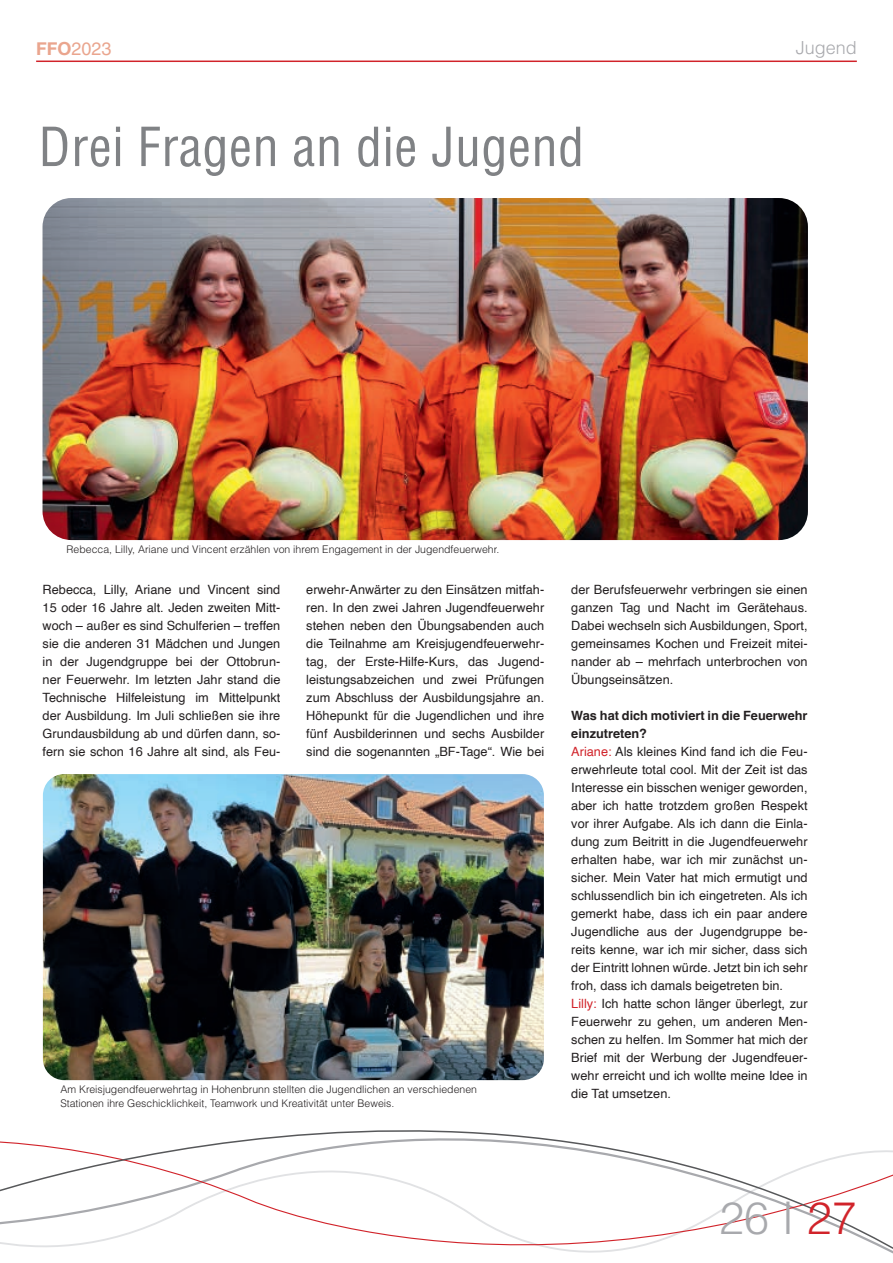
<style>
.page{position:relative;width:893px;height:1263px;background:#fff}
.page>*{position:absolute;margin:0;border:0;box-sizing:border-box;transform-origin:0 0}
.t1{font:condensed 52.5px "Helvetica LT Std";letter-spacing:.005em;color:#808285}
.t2{font:300 45px "Helvetica LT Std";color:#a8a9ad}
.t3{font:18px "Helvetica LT Std";color:#eaa58e}
.t4{font:300 18px "Helvetica LT Std";color:#a8a9ad}
.t5{font:12.75px/18px "Helvetica";color:#231f20;text-align:justify}
.t6{font:300 10.5px/14.2px "Helvetica LT Std";color:#231f20}
.s1{font-family:"Helvetica Neue";font-weight:700}
.s2{font-weight:700}
.s3{color:#d1232a}
</style>
<div class="page">
<svg style="left:0;top:986px;width:893px;height:268px"></svg>
<hr style="left:36px;top:61px;width:821px;height:1px;background:#d1232a">
<img style="left:43px;top:198px;width:765px;height:342px">
<img style="left:43px;top:774px;width:501px;height:306px">
<h3 class="t3" style="left:36px;top:38px;width:77px"><span class="s1">FFO</span>2023</h3>
<h3 class="t4" style="left:796px;top:36px;width:63px">Jugend</h3>
<h1 class="t1" style="left:39px;top:114px;width:547px">Drei Fragen an die Jugend</h1>
<p class="t6" style="left:67px;top:542px;width:434px">Rebecca, Lilly, Ariane und Vincent erzählen von ihrem Engagement in der Jugendfeuerwehr.</p>
<p class="t5" style="left:306px;top:581px;width:239px">erwehr-Anwärter zu den Einsätzen mitfah&shy;ren. In den zwei Jahren Jugendfeuerwehr stehen neben den Übungsabenden auch die Teilnahme am Kreisjugendfeuerwehr&shy;tag, der Erste-Hilfe-Kurs, das Jugend&shy;leistungsabzeichen und zwei Prüfungen zum Abschluss der Ausbildungsjahre an.<br>Höhepunkt für die Jugendlichen und ihre fünf Ausbilderinnen und sechs Ausbilder sind die sogenannten „BF-Tage“. Wie bei</p>
<p class="t5" style="left:571px;top:581px;width:238px">der Berufsfeuerwehr verbringen sie einen ganzen Tag und Nacht im Gerätehaus.<br>Dabei wechseln sich Ausbildungen, Sport, gemeinsames Kochen und Freizeit mitei&shy;nander ab – mehrfach unterbrochen von Übungseinsätzen.</p>
<p class="t5" style="left:43px;top:581px;width:239px">Rebecca, Lilly, Ariane und Vincent sind 15 oder 16 Jahre alt. Jeden zweiten Mitt&shy;woch – außer es sind Schulferien – treffen sie die anderen 31 Mädchen und Jungen in der Jugendgruppe bei der Ottobrun&shy;ner Feuerwehr. Im letzten Jahr stand die Technische Hilfeleistung im Mittelpunkt der Ausbildung. Im Juli schließen sie ihre Grundausbildung ab und dürfen dann, so&shy;fern sie schon 16 Jahre alt sind, als Feu-</p>
<p class="t5" style="left:571px;top:707px;width:238px;text-align:left"><span class="s2">Was hat dich motiviert in die Feuerwehr einzutreten?<br></span><span class="s3">Ariane:</span> Als kleines Kind fand ich die Feu&shy;erwehrleute total cool. Mit der Zeit ist das Interesse ein bisschen weniger geworden, aber ich hatte trotzdem großen Respekt vor ihrer Aufgabe. Als ich dann die Einla&shy;dung zum Beitritt in die Jugendfeuerwehr erhalten habe, war ich mir zunächst un&shy;sicher. Mein Vater hat mich ermutigt und schlussendlich bin ich eingetreten. Als ich gemerkt habe, dass ich ein paar andere Jugendliche aus der Jugendgruppe be&shy;reits kenne, war ich mir sicher, dass sich der Eintritt lohnen würde. Jetzt bin ich sehr froh, dass ich damals beigetreten bin.<br><span class="s3">Lilly:</span> Ich hatte schon länger überlegt, zur Feuerwehr zu gehen, um anderen Men&shy;schen zu helfen. Im Sommer hat mich der Brief mit der Werbung der Jugendfeuer&shy;wehr erreicht und ich wollte meine Idee in die Tat umsetzen.</p>
<p class="t6" style="left:60px;top:1082px;width:418px">Am Kreisjugendfeuerwehrtag in Hohenbrunn stellten die Jugendlichen an verschiedenen<br>Stationen ihre Geschicklichkeit, Teamwork und Kreativität unter Beweis.</p>
<h2 class="t2" style="left:719px;top:1190px;width:139px">26 I <span class="s3">27</span></h2>
</div>
